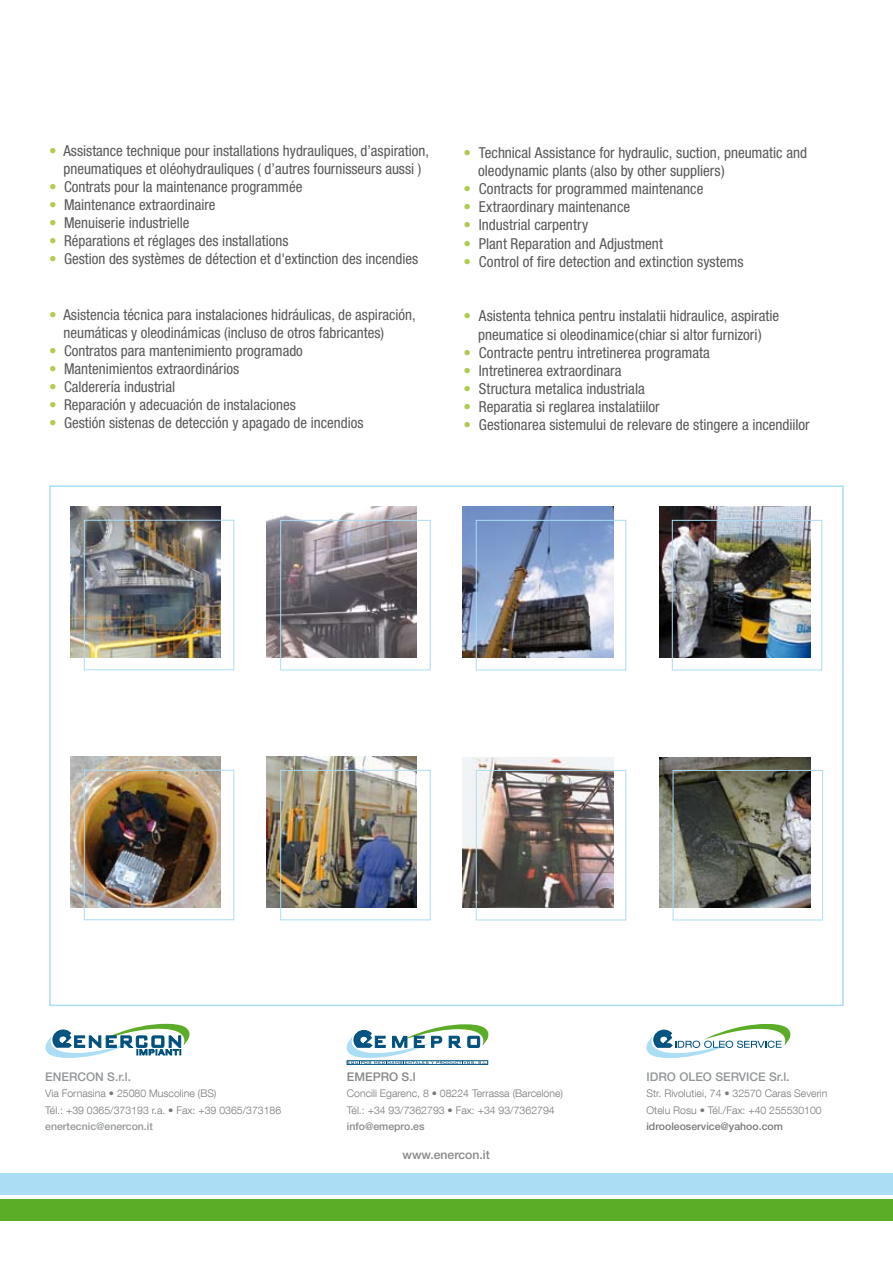
<style>
.page{position:relative;width:893px;height:1263px;background:#fff}
.page>*{position:absolute;margin:0;border:0;box-sizing:border-box;transform-origin:0 0}
.t1{font:condensed 15.15px/18.1px "Helvetica Neue";color:#58585a}
.t2{font:condensed 15px/18px "Helvetica Neue";color:#58585a;text-align:center}
.t3{font:500 12.3px "Helvetica Neue";color:#87888a}
.Pa3{font:500 12px "Helvetica Neue";color:#939698}
.Pa3-2{font:500 12px "Helvetica Neue";color:#87888a}
.Pa3-3{font:300 10.5px "Helvetica Neue LT Com";color:#76787a}
.Pa3-4{font:500 10.5px "Helvetica Neue";color:#76787a}
.Pa3-5{font:500 10.5px "Helvetica Neue";color:#939698}
.t4{font:500 10.5px "Helvetica Neue";color:#87888a}
.t5{font:300 10.5px "Helvetica Neue";color:#87888a}
.s1{color:#b1cc52}
.s2{color:#b0cb52}
</style>
<div class="page">
<div style="left:0;top:1199px;width:893px;height:21px;background:#5bac26"></div>
<div style="left:0;top:1173px;width:893px;height:22px;background:#abddf5"></div>
<img style="left:71px;top:507px;width:150px;height:150px">
<div style="left:84px;top:520px;width:150px;height:150px;border:1px solid #abddf5"></div>
<img style="left:660px;top:507px;width:150px;height:150px">
<div style="left:672px;top:520px;width:150px;height:150px;border:1px solid #abddf5"></div>
<img style="left:463px;top:507px;width:150px;height:150px">
<div style="left:476px;top:520px;width:150px;height:150px;border:1px solid #abddf5"></div>
<img style="left:266px;top:507px;width:151px;height:150px">
<div style="left:280px;top:520px;width:151px;height:150px;border:1px solid #abddf5"></div>
<img style="left:71px;top:757px;width:150px;height:150px">
<div style="left:84px;top:770px;width:150px;height:150px;border:1px solid #abddf5"></div>
<img style="left:266px;top:757px;width:151px;height:150px">
<div style="left:280px;top:770px;width:151px;height:150px;border:1px solid #abddf5"></div>
<img style="left:463px;top:757px;width:150px;height:150px">
<div style="left:476px;top:770px;width:150px;height:150px;border:1px solid #abddf5"></div>
<img style="left:660px;top:757px;width:150px;height:150px">
<div style="left:673px;top:770px;width:150px;height:150px;border:1px solid #abddf5"></div>
<svg style="left:45px;top:1024px;width:145px;height:34px"></svg>
<svg style="left:646px;top:1024px;width:145px;height:34px"></svg>
<svg style="left:346px;top:1024px;width:143px;height:41px"></svg>
<p class="t2" style="left:49px;top:142px;width:381px"><span class="s1">•</span> Assistance technique pour installations hydrauliques, d’aspiration, pneumatiques et oléohydrauliques ( d’autres fournisseurs aussi )</p>
<p class="t2" style="left:49px;top:178px;width:255px"><span class="s1">•</span> Contrats pour la maintenance programmée</p>
<p class="t2" style="left:49px;top:196px;width:168px"><span class="s1">•</span> Maintenance extraordinaire</p>
<p class="t2" style="left:49px;top:214px;width:142px"><span class="s1">•</span> Menuiserie industrielle</p>
<p class="t2" style="left:49px;top:232px;width:241px"><span class="s1">•</span> Réparations et réglages des installations</p>
<p class="t2" style="left:49px;top:250px;width:370px"><span class="s1">•</span> Gestion des systèmes de détection et d'extinction des incendies</p>
<p class="t1" style="left:64px;top:143px;width:364px;text-indent:-15px"><span class="s2">•</span> Assistenza tecnica per impianti idraulici, aspirazione, pneumatici e oleodinamici (anche di altri fornitori)</p>
<p class="t1" style="left:49px;top:180px;width:249px"><span class="s2">•</span> Contratti per manutenzione programmata</p>
<p class="t1" style="left:49px;top:198px;width:170px"><span class="s2">•</span> Manutenzione straordinaria</p>
<p class="t1" style="left:49px;top:216px;width:144px"><span class="s2">•</span> Carpenteria industriale</p>
<p class="t1" style="left:49px;top:234px;width:202px"><span class="s2">•</span> Riparazioni e regolazioni impianti</p>
<p class="t1" style="left:49px;top:252px;width:316px"><span class="s2">•</span> Gestione sistemi di rilevazione e spegnimento incendi</p>
<p class="t2" style="left:63px;top:306px;width:354px;text-align:left;text-indent:-14px"><span class="s1">•</span> Asistencia técnica para instalaciones hidráulicas, de aspiración, neumáticas y oleodinámicas (incluso de otros fabricantes)</p>
<p class="t2" style="left:49px;top:342px;width:255px"><span class="s1">•</span> Contratos para mantenimiento programado</p>
<p class="t2" style="left:49px;top:360px;width:191px"><span class="s1">•</span> Mantenimientos extraordinários</p>
<p class="t2" style="left:49px;top:378px;width:127px"><span class="s1">•</span> Calderería industrial</p>
<p class="t2" style="left:49px;top:396px;width:248px"><span class="s1">•</span> Reparación y adecuación de instalaciones</p>
<p class="t2" style="left:49px;top:414px;width:316px"><span class="s1">•</span> Gestión sistenas de detección y apagado de incendios</p>
<p class="t1" style="left:64px;top:307px;width:359px;text-indent:-15px"><span class="s2">•</span> Asistencia técnica para instalaciones hidráulicas, de aspiración, neumáticas y oleodinámicas (incluso de otros fabricantes)</p>
<p class="t1" style="left:49px;top:343px;width:259px"><span class="s2">•</span> Contratos para mantenimiento programado</p>
<p class="t1" style="left:49px;top:361px;width:194px"><span class="s2">•</span> Mantenimientos extraordinários</p>
<p class="t1" style="left:49px;top:379px;width:129px"><span class="s2">•</span> Calderería industrial</p>
<p class="t1" style="left:49px;top:398px;width:251px"><span class="s2">•</span> Reparación y adecuación de instalaciones</p>
<p class="t1" style="left:49px;top:416px;width:319px"><span class="s2">•</span> Gestión sistenas de detección y apagado de incendios</p>
<p class="t1" style="left:478px;top:143px;width:330px;text-indent:-15px"><span class="s2">•</span> Technical Assistance for hydraulic, suction, pneumatic and oleodynamic plants (also by other suppliers)</p>
<p class="t1" style="left:464px;top:180px;width:241px"><span class="s2">•</span> Contracts for programmed maintenance</p>
<p class="t1" style="left:464px;top:198px;width:168px"><span class="s2">•</span> Extraordinary maintenance</p>
<p class="t1" style="left:464px;top:216px;width:126px"><span class="s2">•</span> Industrial carpentry</p>
<p class="t1" style="left:464px;top:234px;width:201px"><span class="s2">•</span> Plant Reparation and Adjustment</p>
<p class="t1" style="left:464px;top:252px;width:281px"><span class="s2">•</span> Control of fire detection and extinction systems</p>
<p class="t1" style="left:464px;top:307px;width:317px;text-align:center"><span class="s2">•</span> Asistenta tehnica pentru instalatii hidraulice, aspiratie pneumatice si oleodinamice(chiar si altor furnizori)</p>
<p class="t1" style="left:464px;top:343px;width:248px"><span class="s2">•</span> Contracte pentru intretinerea programata</p>
<p class="t1" style="left:464px;top:361px;width:159px"><span class="s2">•</span> Intretinerea extraordinara</p>
<p class="t1" style="left:464px;top:379px;width:183px"><span class="s2">•</span> Structura metalica industriala</p>
<p class="t1" style="left:464px;top:398px;width:198px"><span class="s2">•</span> Reparatia si reglarea instalatiilor</p>
<p class="t1" style="left:464px;top:416px;width:348px"><span class="s2">•</span> Gestionarea sistemului de relevare de stingere a incendiilor</p>
<p class="Pa3" style="left:45px;top:1069px;width:87px">ENERCON S.r.l.</p>
<p class="Pa3-3" style="left:45px;top:1087px;width:173px">Via Fornasina • 25080 Muscoline (BS)</p>
<p class="Pa3-3" style="left:45px;top:1103px;width:237px">Tél.: +39 0365/373193 r.a. • Fax: +39 0365/373186</p>
<p class="Pa3-5" style="left:45px;top:1120px;width:109px">enertecnic@enercon.it</p>
<p class="Pa3-2" style="left:347px;top:1069px;width:70px">EMEPRO S.l</p>
<p class="Pa3-3" style="left:347px;top:1087px;width:218px">Concili Egarenc, 8 • 08224 Terrassa (Barcelone)</p>
<p class="Pa3-3" style="left:347px;top:1103px;width:209px">Tél.: +34 93/7362793 • Fax: +34 93/7362794</p>
<p class="t4" style="left:347px;top:1120px;width:79px">info@emepro.es</p>
<p class="Pa3" style="left:646px;top:1069px;width:145px">IDRO OLEO SERVICE Sr.l.</p>
<p class="Pa3-3" style="left:646px;top:1087px;width:183px">Str. Rivolutiei, 74 • 32570 Caras Severin</p>
<p class="Pa3-3" style="left:646px;top:1103px;width:177px">Otelu Rosu • Tél./Fax: +40 255530100</p>
<p class="Pa3-4" style="left:646px;top:1120px;width:138px">idrooleoservice@yahoo.com</p>
<p class="t5" style="left:555px;top:1087px;width:7px">a</p>
<p class="t5" style="left:351px;top:1103px;width:7px">e</p>
<p class="t5" style="left:50px;top:1103px;width:7px">e</p>
<p class="t5" style="left:712px;top:1103px;width:7px">e</p>
<p class="t3" style="left:403px;top:1148px;width:89px">www.enercon.it</p>
</div>
